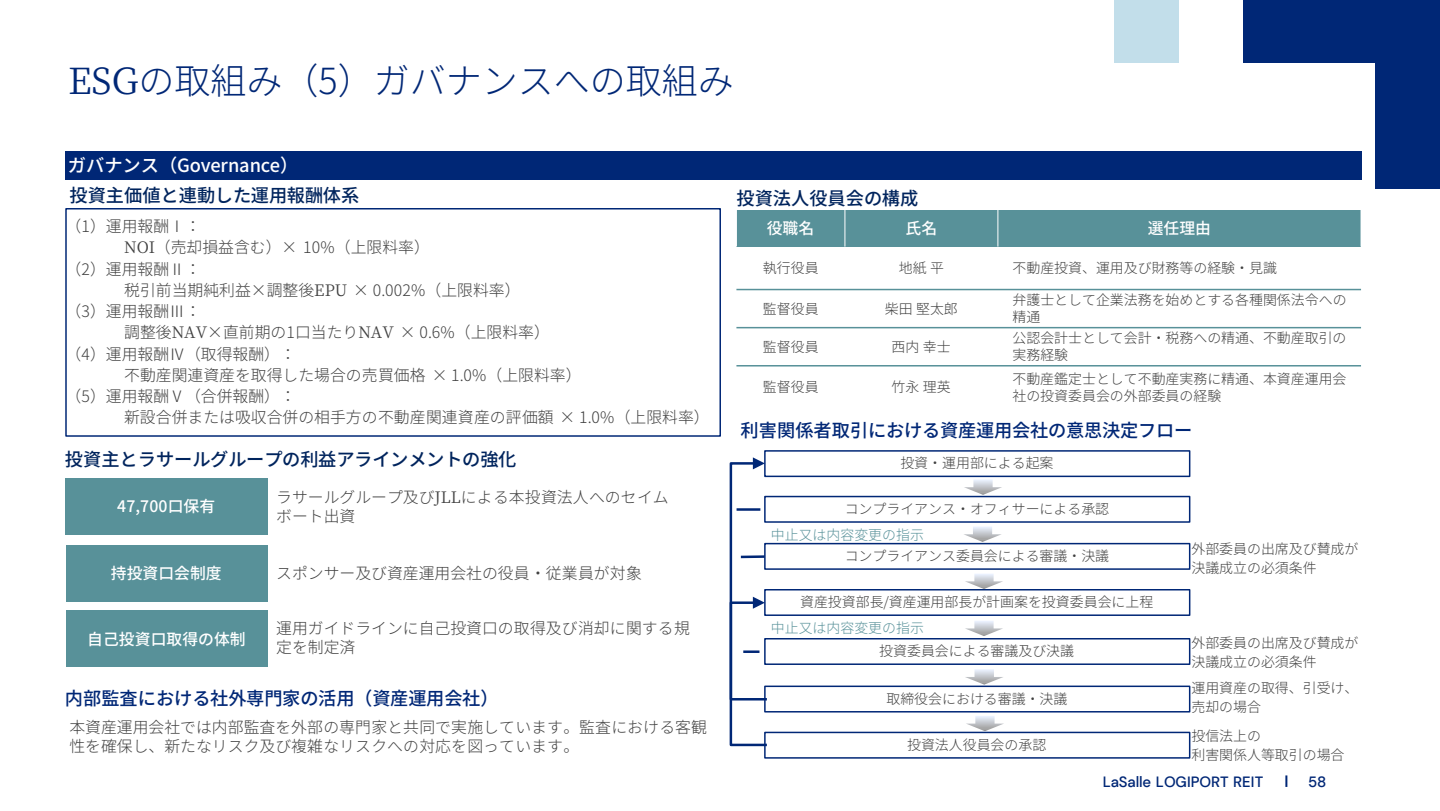
<style>
.page{position:relative;width:1440px;height:811px;background:#fff}
.page>*{position:absolute;margin:0;border:0;box-sizing:border-box;transform-origin:0 0}
.t1{font:300 36px "Noto Sans JP";color:#002776}
.t2{font:500 18.2px "Noto Sans JP";color:#00245d}
.t3{font:500 18.2px "Noto Sans JP";color:#002776}
.t4{font:500 18.2px "Noto Sans JP";letter-spacing:-.01em;color:#fff}
.t5{font:300 15.8px/19.2px "Noto Sans JP";color:#404040}
.t6{font:500 15.8px "Noto Sans JP";color:#fff}
.t7{font:500 14.8px "DM Sans";letter-spacing:-.005em;color:#002776}
.t8{font:300 14px/16.8px "Noto Sans JP";color:#404040}
.t9{font:300 14px "Noto Sans JP";color:#589199}
.s1{font-family:"Noto Serif JP";font-weight:400}
</style>
<div class="page">
<svg style="left:1285px;top:775px;width:2px;height:11px"></svg>
<div style="left:1376px;top:0;width:64px;height:188px;background:#002776"></div>
<div style="left:1243px;top:0;width:197px;height:62px;background:#002776"></div>
<div style="left:1114px;top:0;width:64px;height:62px;background:#c2deea"></div>
<div style="left:65px;top:151px;width:1296px;height:28px;background:#002776"></div>
<div style="left:736px;top:210px;width:109px;height:36px;background:#589199"></div>
<div style="left:845px;top:210px;width:153px;height:36px;background:#589199"></div>
<div style="left:998px;top:210px;width:363px;height:36px;background:#589199"></div>
<hr style="left:844px;top:210px;width:1px;height:36px;background:#fff">
<hr style="left:997px;top:210px;width:1px;height:36px;background:#fff">
<hr style="left:736px;top:289px;width:625px;height:1px;background:#589199">
<hr style="left:736px;top:327px;width:625px;height:1px;background:#589199">
<hr style="left:736px;top:365px;width:625px;height:1px;background:#589199">
<hr style="left:736px;top:210px;width:1px;height:36px;background:#fff">
<div style="left:65px;top:208px;width:656px;height:228px;border:2px solid #002776"></div>
<div style="left:65px;top:478px;width:202px;height:56px;background:#589199"></div>
<div style="left:66px;top:545px;width:201px;height:56px;background:#589199"></div>
<div style="left:66px;top:610px;width:201px;height:56px;background:#589199"></div>
<div style="left:764px;top:450px;width:426px;height:27px;border:2px solid #002776"></div>
<div style="left:764px;top:495px;width:426px;height:27px;border:2px solid #002776"></div>
<div style="left:764px;top:542px;width:426px;height:27px;border:2px solid #002776"></div>
<div style="left:764px;top:588px;width:426px;height:27px;border:2px solid #002776"></div>
<div style="left:764px;top:685px;width:426px;height:27px;border:2px solid #002776"></div>
<div style="left:764px;top:731px;width:426px;height:27px;border:2px solid #002776"></div>
<svg style="left:964px;top:479px;width:38px;height:15px"></svg>
<svg style="left:964px;top:527px;width:37px;height:14px"></svg>
<svg style="left:965px;top:574px;width:38px;height:14px"></svg>
<svg style="left:965px;top:621px;width:38px;height:15px"></svg>
<svg style="left:965px;top:669px;width:38px;height:15px"></svg>
<svg style="left:966px;top:716px;width:38px;height:15px"></svg>
<svg style="left:729px;top:457px;width:40px;height:290px"></svg>
<div style="left:764px;top:637px;width:426px;height:27px;border:2px solid #002776"></div>
<hr style="left:741px;top:555px;width:24px;height:3px;background:#002776">
<hr style="left:737px;top:508px;width:23px;height:2px;background:#002776">
<p class="t1" style="left:68px;top:60px;width:667px"><span class="s1">ESG</span>の取組み（5）ガバナンスへの取組み</p>
<p class="t4" style="left:68px;top:155px;width:232px">ガバナンス（Governance）</p>
<p class="t2" style="left:69px;top:185px;width:291px">投資主価値と連動した運用報酬体系</p>
<p class="t5" style="left:66px;top:217px;width:137px">（1）運用報酬Ⅰ：</p>
<p class="t5" style="left:124px;top:238px;width:307px"><span class="s1">NOI</span>（売却損益含む）× 10%（上限料率）</p>
<p class="t5" style="left:66px;top:259px;width:137px">（2）運用報酬Ⅱ：</p>
<p class="t5" style="left:124px;top:281px;width:398px">税引前当期純利益×調整後<span class="s1">EPU</span> × 0.002%（上限料率）</p>
<p class="t5" style="left:66px;top:302px;width:137px">（3）運用報酬Ⅲ：</p>
<p class="t5" style="left:124px;top:323px;width:427px">調整後<span class="s1">NAV</span>×直前期の1口当たり<span class="s1">NAV</span> × 0.6%（上限料率）</p>
<p class="t5" style="left:66px;top:344px;width:232px">（4）運用報酬Ⅳ（取得報酬）：</p>
<p class="t5" style="left:124px;top:365px;width:459px">不動産関連資産を取得した場合の売買価格 × 1.0%（上限料率）</p>
<p class="t5" style="left:66px;top:386px;width:232px">（5）運用報酬Ⅴ（合併報酬）：</p>
<p class="t5" style="left:124px;top:408px;width:587px">新設合併または吸収合併の相手方の不動産関連資産の評価額 × 1.0%（上限料率）</p>
<p class="t2" style="left:65px;top:448px;width:453px">投資主とラサールグループの利益アラインメントの強化</p>
<p class="t6" style="left:117px;top:497px;width:99px">47,700口保有</p>
<p class="t5" style="left:276px;top:487px;width:394px">ラサールグループ及び<span class="s1">JLL</span>による本投資法人へのセイムボート出資</p>
<p class="t6" style="left:111px;top:564px;width:112px">持投資口会制度</p>
<p class="t5" style="left:276px;top:563px;width:367px">スポンサー及び資産運用会社の役員・従業員が対象</p>
<p class="t6" style="left:87px;top:629px;width:160px">自己投資口取得の体制</p>
<p class="t5" style="left:276px;top:619px;width:415px">運用ガイドラインに自己投資口の取得及び消却に関する規定を制定済</p>
<p class="t3" style="left:65px;top:688px;width:435px">内部監査における社外専門家の活用（資産運用会社）</p>
<p class="t5" style="left:69px;top:717px;width:639px">本資産運用会社では内部監査を外部の専門家と共同で実施しています。監査における客観性を確保し、新たなリスク及び複雑なリスクへの対応を図っています。</p>
<p class="t2" style="left:736px;top:188px;width:183px">投資法人役員会の構成</p>
<p class="t6" style="left:767px;top:219px;width:49px">役職名</p>
<p class="t6" style="left:906px;top:219px;width:33px">氏名</p>
<p class="t6" style="left:1148px;top:219px;width:65px">選任理由</p>
<p class="t8" style="left:763px;top:260px;width:57px">執行役員</p>
<p class="t8" style="left:899px;top:260px;width:47px">地紙平</p>
<p class="t8" style="left:1013px;top:260px;width:266px">不動産投資、運用及び財務等の経験・見識</p>
<p class="t8" style="left:763px;top:300px;width:57px">監督役員</p>
<p class="t8" style="left:885px;top:300px;width:74px">柴田堅太郎</p>
<p class="t8" style="left:1013px;top:292px;width:336px">弁護士として企業法務を始めとする各種関係法令への精通</p>
<p class="t8" style="left:763px;top:338px;width:57px">監督役員</p>
<p class="t8" style="left:892px;top:338px;width:61px">西内幸士</p>
<p class="t8" style="left:1012px;top:330px;width:336px">公認会計士として会計・税務への精通、不動産取引の実務経験</p>
<p class="t8" style="left:763px;top:379px;width:57px">監督役員</p>
<p class="t8" style="left:892px;top:379px;width:61px">竹永理英</p>
<p class="t8" style="left:1012px;top:370px;width:336px">不動産鑑定士として不動産実務に精通、本資産運用会社の投資委員会の外部委員の経験</p>
<p class="t3" style="left:741px;top:420px;width:453px">利害関係者取引における資産運用会社の意思決定フロー</p>
<p class="t8" style="left:900px;top:455px;width:155px">投資・運用部による起案</p>
<p class="t8" style="left:845px;top:500px;width:266px">コンプライアンス・オフィサーによる承認</p>
<p class="t8" style="left:845px;top:547px;width:266px">コンプライアンス委員会による審議・決議</p>
<p class="t8" style="left:800px;top:594px;width:355px">資産投資部長/資産運用部長が計画案を投資委員会に上程</p>
<p class="t9" style="left:771px;top:527px;width:155px">中止又は内容変更の指示</p>
<p class="t9" style="left:771px;top:620px;width:155px">中止又は内容変更の指示</p>
<p class="t8" style="left:879px;top:642px;width:196px">投資委員会による審議及び決議</p>
<p class="t8" style="left:886px;top:690px;width:182px">取締役会における審議・決議</p>
<p class="t8" style="left:907px;top:736px;width:141px">投資法人役員会の承認</p>
<p class="t8" style="left:1191px;top:541px;width:169px">外部委員の出席及び賛成が</p>
<p class="t8" style="left:1191px;top:559px;width:127px">決議成立の必須条件</p>
<p class="t8" style="left:1191px;top:635px;width:169px">外部委員の出席及び賛成が</p>
<p class="t8" style="left:1191px;top:653px;width:127px">決議成立の必須条件</p>
<p class="t8" style="left:1191px;top:679px;width:169px">運用資産の取得、引受け、</p>
<p class="t8" style="left:1191px;top:698px;width:71px">売却の場合</p>
<p class="t8" style="left:1191px;top:727px;width:71px">投信法上の</p>
<p class="t8" style="left:1191px;top:746px;width:155px">利害関係人等取引の場合</p>
<p class="t7" style="left:1103px;top:772px;width:162px">LaSalle LOGIPORT REIT</p>
<p class="t7" style="left:1308px;top:772px;width:20px">58</p>
</div>
